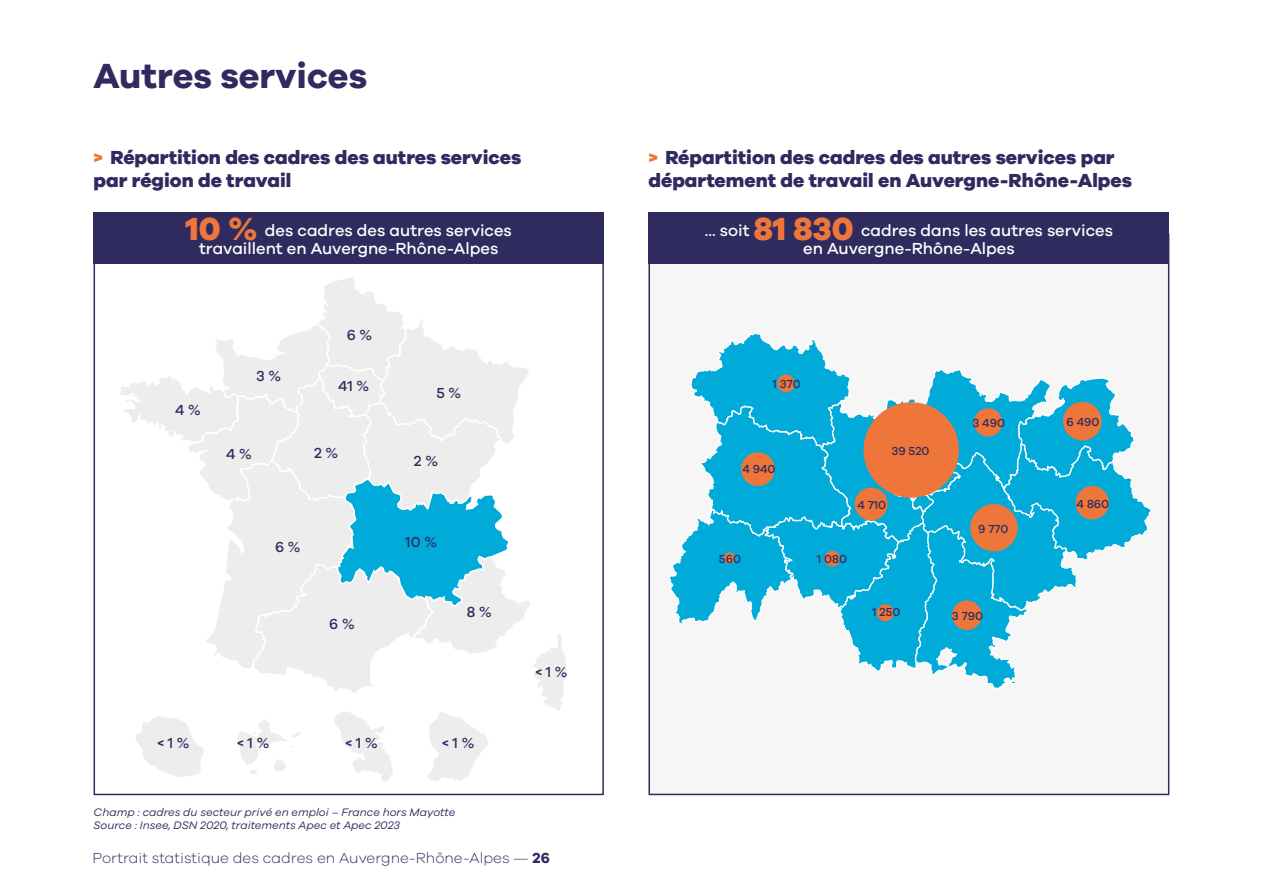
<style>
.page{position:relative;width:1263px;height:893px;background:#fff}
.page>*{position:absolute;margin:0;border:0;box-sizing:border-box;transform-origin:0 0}
.t1{font:700 36px "Galano Grotesque";color:#2f2b5f}
.t2{font:800 19.5px/22.5px "Galano Grotesque";color:#2f2b5f}
.t3{font:500 16.5px/18px "Galano Grotesque";color:#fff;text-align:center}
.t4{font:300 15px "Galano Grotesque";color:#2f2b5f}
.t5{font:500 15px "Galano Grotesque";color:#2f2b5f}
.t6{font:500 12px "Galano Grotesque";color:#2f2b5f}
.t7{font:italic 11.25px/13.5px "Galano Grotesque";color:#2f2b5f}
.s1{color:#ee763b}
.s2{font-weight:800;font-size:33px;color:#ee763b}
.s3{font-weight:700}
</style>
<div class="page">
<div style="left:648px;top:234px;width:521px;height:561px;background:#f6f6f6;border:2px solid #2f2b5f"></div>
<svg style="left:120px;top:277px;width:447px;height:505px"></svg>
<div style="left:648px;top:213px;width:521px;height:51px;background:#2f2b5f"></div>
<div style="left:94px;top:213px;width:510px;height:51px;background:#2f2b5f"></div>
<svg style="left:670px;top:334px;width:481px;height:354px"></svg>
<div style="left:741px;top:452px;width:34px;height:34px;background:#ee763b;border-radius:50%"></div>
<div style="left:1075px;top:486px;width:34px;height:33px;background:#ee763b;border-radius:50%"></div>
<div style="left:855px;top:488px;width:33px;height:32px;background:#ee763b;border-radius:50%"></div>
<div style="left:952px;top:600px;width:29px;height:30px;background:#ee763b;border-radius:50%"></div>
<div style="left:974px;top:408px;width:28px;height:29px;background:#ee763b;border-radius:50%"></div>
<div style="left:777px;top:374px;width:18px;height:18px;background:#ee763b;border-radius:50%"></div>
<div style="left:970px;top:504px;width:48px;height:47px;background:#ee763b;border-radius:50%"></div>
<div style="left:877px;top:604px;width:17px;height:17px;background:#ee763b;border-radius:50%"></div>
<div style="left:824px;top:551px;width:16px;height:16px;background:#ee763b;border-radius:50%"></div>
<div style="left:724px;top:552px;width:11px;height:12px;background:#ee763b;border-radius:50%"></div>
<div style="left:863px;top:402px;width:96px;height:96px;background:#ee763b;border-radius:50%"></div>
<div style="left:1063px;top:402px;width:39px;height:39px;background:#ee763b;border-radius:50%"></div>
<h1 class="t1" style="left:94px;top:54px;width:275px">Autres services</h1>
<p class="t2" style="left:94px;top:146px;width:429px"><span class="s1">&gt;</span> Répartition des cadres des autres services par région de travail</p>
<p class="t3" style="left:185px;top:221px;width:328px"><span class="s2">10 %</span> des cadres des autres services travaillent en Auvergne-Rhône-Alpes</p>
<p class="t5" style="left:175px;top:401px;width:27px">4 %</p>
<p class="t5" style="left:256px;top:367px;width:26px">3 %</p>
<p class="t5" style="left:347px;top:325px;width:27px">6 %</p>
<p class="t5" style="left:338px;top:377px;width:32px">41 %</p>
<p class="t5" style="left:226px;top:445px;width:27px">4 %</p>
<p class="t5" style="left:314px;top:444px;width:26px">2 %</p>
<p class="t5" style="left:275px;top:538px;width:27px">6 %</p>
<p class="t5" style="left:329px;top:615px;width:27px">6 %</p>
<p class="t5" style="left:436px;top:384px;width:26px">5 %</p>
<p class="t5" style="left:414px;top:451px;width:26px">2 %</p>
<p class="t5" style="left:405px;top:533px;width:33px">10 %</p>
<p class="t5" style="left:467px;top:603px;width:26px">8 %</p>
<p class="t5" style="left:157px;top:733px;width:34px">&lt; 1 %</p>
<p class="t5" style="left:237px;top:733px;width:34px">&lt; 1 %</p>
<p class="t5" style="left:346px;top:733px;width:34px">&lt; 1 %</p>
<p class="t5" style="left:442px;top:733px;width:34px">&lt; 1 %</p>
<p class="t7" style="left:94px;top:805px;width:363px">Champ : cadres du secteur privé en emploi – France hors Mayotte<br>Source : Insee, DSN 2020, traitements Apec et Apec 2023</p>
<p class="t5" style="left:535px;top:662px;width:34px">&lt; 1 %</p>
<p class="t4" style="left:92px;top:849px;width:459px">Portrait statistique des cadres en Auvergne-Rhône-Alpes — <span class="s3">26</span></p>
<p class="t2" style="left:648px;top:146px;width:485px"><span class="s1">&gt;</span> Répartition des cadres des autres services par département de travail en Auvergne-Rhône-Alpes</p>
<p class="t3" style="left:705px;top:221px;width:410px">... soit <span class="s2">81 830</span> cadres dans les autres services en Auvergne-Rhône-Alpes</p>
<p class="t6" style="left:773px;top:377px;width:30px">1 370</p>
<p class="t6" style="left:742px;top:462px;width:35px">4 940</p>
<p class="t6" style="left:719px;top:552px;width:24px">560</p>
<p class="t6" style="left:817px;top:552px;width:32px">1 080</p>
<p class="t6" style="left:891px;top:443px;width:40px">39 520</p>
<p class="t6" style="left:972px;top:416px;width:34px">3 490</p>
<p class="t6" style="left:1066px;top:415px;width:35px">6 490</p>
<p class="t6" style="left:857px;top:498px;width:30px">4 710</p>
<p class="t6" style="left:1076px;top:496px;width:34px">4 860</p>
<p class="t6" style="left:978px;top:521px;width:32px">9 770</p>
<p class="t6" style="left:872px;top:605px;width:30px">1 250</p>
<p class="t6" style="left:952px;top:609px;width:33px">3 790</p>
</div>
